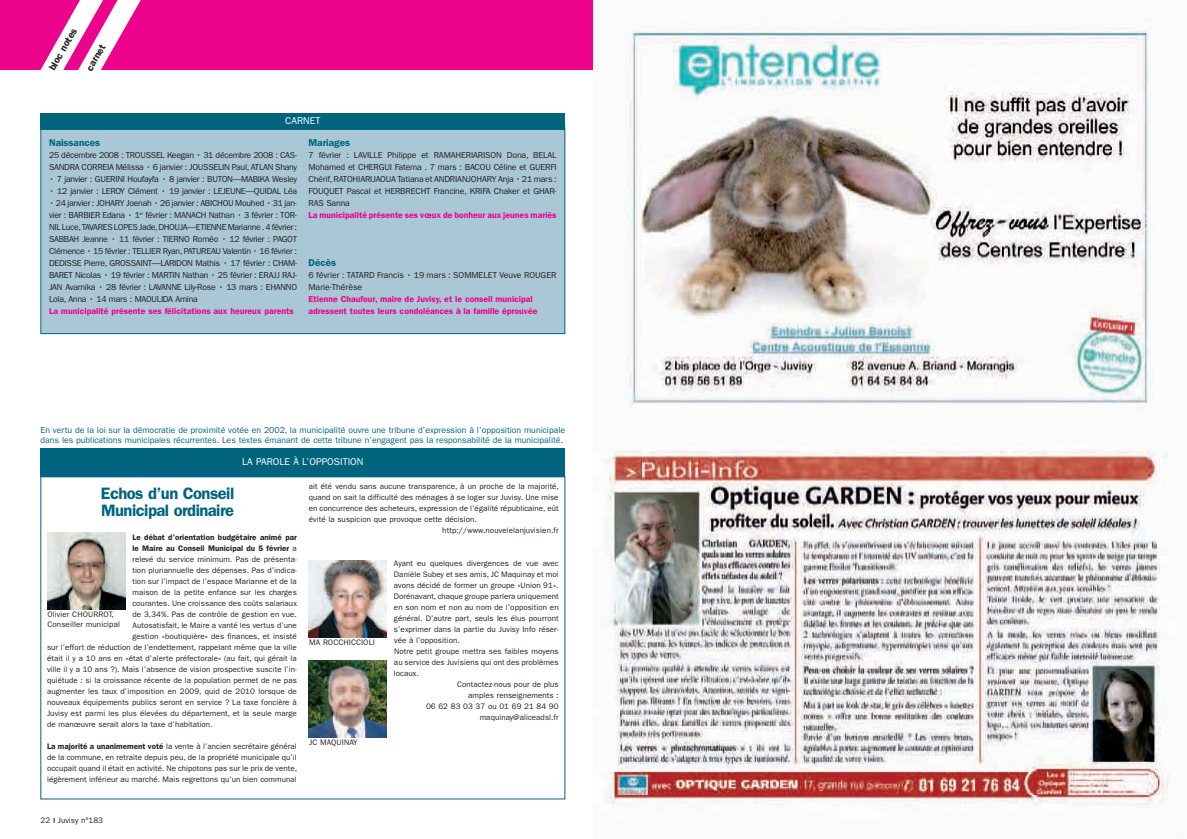
<style>
.page{position:relative;width:1187px;height:839px;background:#fff}
.page>*{position:absolute;margin:0;border:0;box-sizing:border-box;transform-origin:0 0}
.t1{font:600 16.6px/16.6px "Franklin Gothic";letter-spacing:-.03em;color:#00647f}
.t2{font:10px "Franklin Gothic";color:#fff}
.t3{font:600 10px "Franklin Gothic";color:#00647f}
.t4{font:600 10px "Franklin Gothic";color:#231f20}
.t5{font:8.7px/12px "Franklin Gothic";letter-spacing:-.03em;color:#231f20;text-align:justify}
.t6{font:8.7px/10px "Franklin Gothic";color:#00647f}
.t7{font:600 8.7px/12px "Franklin Gothic";color:#ed028c}
.t8{font:8.7px/12px "Franklin Gothic";color:#231f20}
.t9{font:8px/11px "Franklin Gothic";letter-spacing:.005em;color:#231f20;text-align:justify}
.t10{font:600 8px "Franklin Gothic";letter-spacing:.005em;color:#231f20}
.s1{font-weight:400}
.s2{font-weight:600}
</style>
<div class="page">
<div style="left:41px;top:448px;width:524px;height:28px;background:#00647f"></div>
<img style="left:47px;top:532px;width:78px;height:77px">
<div style="left:0;top:0;width:593px;height:70px;background:#ed028c"></div>
<svg style="left:41px;top:0;width:100px;height:70px"></svg>
<div style="left:41px;top:128px;width:523px;height:205px;background:#a9c7d5"></div>
<div style="left:41px;top:112px;width:524px;height:17px;background:#00647f"></div>
<img style="left:309px;top:560px;width:78px;height:77px">
<img style="left:309px;top:660px;width:78px;height:76px">
<img style="left:605px;top:19px;width:564px;height:788px">
<p class="t4" style="left:48px;top:68px;width:49px;rotate:-60deg">bloc notes</p>
<p class="t4" style="left:86px;top:68px;width:30px;rotate:-60deg">carnet</p>
<p class="t2" style="left:285px;top:117px;width:37px">CARNET</p>
<p class="t3" style="left:49px;top:139px;width:53px">Naissances</p>
<p class="t5" style="left:49px;top:150px;width:250px">25 décembre 2008 : TROUSSEL Keegan • 31 décembre 2008 : CAS-<br>SANDRA CORREIA Mélissa • 6 janvier : JOUSSELIN Paul, ATLAN Shany</p>
<p class="t5" style="left:49px;top:174px;width:250px">• 7 janvier : GUERINI Houfayfa • 8 janvier : BUTON—MABIKA Wesley</p>
<p class="t5" style="left:49px;top:186px;width:250px">• 12 janvier : LEROY Clément • 19 janvier : LEJEUNE—QUIDAL Léa</p>
<p class="t5" style="left:49px;top:198px;width:250px">• 24 janvier : JOHARY Joenah • 26 janvier : ABICHOU Mouhed • 31 jan&shy;vier : BARBIER Edana • 1<sup>er</sup> février : MANACH Nathan • 3 février : TOR-NIL Luce,TAVARES LOPES Jade,DHOUJA—ETIENNE Marianne . 4 février :<br>SABBAH Jeanne • 11 février : TIERNO Roméo • 12 février : PAGOT Clémence • 15 février : TELLIER Ryan, PATUREAU Valentin • 16 février :<br>DEDISSE Pierre, GROSSAINT—LARIDON Mathis • 17 février : CHAM-BARET Nicolas • 19 février : MARTIN Nathan • 25 février : ERAJJ RAJ-JAN Avarnika • 28 février : LAVANNE Lily-Rose • 13 mars : EHANNO Lola, Anna • 14 mars : MAOULIDA Amina</p>
<p class="t7" style="left:49px;top:306px;width:246px">La municipalité présente ses félicitations aux heureux parents</p>
<p class="t3" style="left:308px;top:139px;width:43px">Mariages</p>
<p class="t5" style="left:308px;top:150px;width:250px">7 février : LAVILLE Philippe et RAMAHERIARISON Dona, BELAL Mohamed et CHERGUI Fatema . 7 mars : BACOU Céline et GUERFI Chérif,RATOHIARIJAOUA Tatiana et ANDRIANJOHARY Anja • 21 mars :<br>FOUQUET Pascal et HERBRECHT Francine, KRIFA Chaker et GHAR-RAS Sanna</p>
<p class="t7" style="left:308px;top:210px;width:250px">La municipalité présente ses vœux de bonheur aux jeunes mariés</p>
<p class="t3" style="left:308px;top:259px;width:29px">Décès</p>
<p class="t8" style="left:308px;top:270px;width:250px">6 février : TATARD Francis • 19 mars : SOMMELET Veuve ROUGER<br>Marie-Thérèse</p>
<p class="t7" style="left:308px;top:294px;width:230px">Etienne Chaufour, maire de Juvisy, et le conseil municipal adressent toutes leurs condoléances à la famille éprouvée</p>
<p class="t6" style="left:41px;top:425px;width:526px">En vertu de la loi sur la démocratie de proximité votée en 2002, la municipalité ouvre une tribune d’expression à l’opposition municipale dans les publications municipales récurrentes. Les textes émanant de cette tribune n’engagent pas la responsabilité de la municipalité.</p>
<p class="t2" style="left:242px;top:458px;width:123px">LA PAROLE À L’OPPOSITION</p>
<h1 class="t1" style="left:101px;top:486px;width:135px">Echos d’un Conseil<br>Municipal ordinaire</h1>
<p class="t10" style="left:132px;top:534px;width:166px">Le débat d’orientation budgétaire animé par</p>
<p class="t10" style="left:132px;top:545px;width:166px">le Maire au Conseil Municipal du 5 février <span class="s1">a</span></p>
<p class="t9" style="left:132px;top:553px;width:166px">relevé du service minimum. Pas de présenta-</p>
<p class="t9" style="left:132px;top:564px;width:166px">tion pluriannuelle des dépenses. Pas d’indica-</p>
<p class="t9" style="left:132px;top:575px;width:166px">tion sur l’impact de l’espace Marianne et de la</p>
<p class="t9" style="left:132px;top:586px;width:166px">maison de la petite enfance sur les charges</p>
<p class="t9" style="left:132px;top:597px;width:166px">courantes. Une croissance des coûts salariaux</p>
<p class="t9" style="left:132px;top:608px;width:166px">de 3,34%. Pas de contrôle de gestion en vue.</p>
<p class="t9" style="left:132px;top:619px;width:166px">Autosatisfait, le Maire a vanté les vertus d’une</p>
<p class="t9" style="left:132px;top:630px;width:166px">gestion «boutiquière» des finances, et insisté</p>
<p class="t9" style="left:47px;top:641px;width:251px">sur l’effort de réduction de l’endettement, rappelant même que la ville</p>
<p class="t9" style="left:47px;top:652px;width:251px">était il y a 10 ans en «état d’alerte préfectorale» (au fait, qui gérait la</p>
<p class="t9" style="left:47px;top:663px;width:251px">ville il y a 10 ans ?). Mais l’absence de vision prospective suscite l’in-</p>
<p class="t9" style="left:47px;top:674px;width:251px">quiétude : si la croissance récente de la population permet de ne pas</p>
<p class="t9" style="left:47px;top:685px;width:251px">augmenter les taux d’imposition en 2009, quid de 2010 lorsque de</p>
<p class="t9" style="left:47px;top:696px;width:251px">nouveaux équipements publics seront en service ? La taxe foncière à</p>
<p class="t9" style="left:47px;top:707px;width:251px">Juvisy est parmi les plus élevées du département, et la seule marge</p>
<p class="t9" style="left:47px;top:718px;width:167px">de manœuvre serait alors la taxe d’habitation.</p>
<p class="t9" style="left:47px;top:740px;width:252px"><span class="s2">La majorité a unanimement voté</span> la vente à l’ancien secrétaire général de la commune, en retraite depuis peu, de la propriété municipale qu’il occupait quand il était en activité. Ne chipotons pas sur le prix de vente, légèrement inférieur au marché. Mais regrettons qu’un bien communal</p>
<p class="t9" style="left:47px;top:610px;width:74px;line-height:9.6px">Olivier CHOURROT,<br>Conseiller municipal</p>
<p class="t9" style="left:309px;top:481px;width:252px">ait été vendu sans aucune transparence, à un proche de la majorité,</p>
<p class="t9" style="left:309px;top:492px;width:251px">quand on sait la difficulté des ménages à se loger sur Juvisy. Une mise</p>
<p class="t9" style="left:309px;top:503px;width:251px">en concurrence des acheteurs, expression de l’égalité républicaine, eût</p>
<p class="t9" style="left:309px;top:514px;width:169px">évité la suspicion que provoque cette décision.</p>
<p class="t9" style="left:442px;top:525px;width:118px">http://www.nouvelelanjuvisien.fr</p>
<p class="t9" style="left:394px;top:558px;width:166px">Ayant eu quelques divergences de vue avec</p>
<p class="t9" style="left:394px;top:569px;width:166px">Danièle Subey et ses amis, JC Maquinay et moi</p>
<p class="t9" style="left:394px;top:580px;width:166px">avons décidé de former un groupe «Union 91».</p>
<p class="t9" style="left:394px;top:591px;width:166px">Dorénavant, chaque groupe parlera uniquement</p>
<p class="t9" style="left:394px;top:602px;width:166px">en son nom et non au nom de l’opposition en</p>
<p class="t9" style="left:394px;top:613px;width:166px">général. D’autre part, seuls les élus pourront</p>
<p class="t9" style="left:394px;top:624px;width:166px">s’exprimer dans la partie du Juvisy Info réser-</p>
<p class="t9" style="left:394px;top:635px;width:67px">vée à l’opposition.</p>
<p class="t9" style="left:394px;top:646px;width:166px">Notre petit groupe mettra ses faibles moyens</p>
<p class="t9" style="left:394px;top:657px;width:166px">au service des Juvisiens qui ont des problèmes</p>
<p class="t9" style="left:394px;top:668px;width:26px">locaux.</p>
<p class="t9" style="left:457px;top:679px;width:103px">Contactez-nous pour de plus</p>
<p class="t9" style="left:468px;top:690px;width:92px">amples renseignements :</p>
<p class="t9" style="left:426px;top:701px;width:134px">06 62 83 03 37 ou 01 69 21 84 90</p>
<p class="t9" style="left:480px;top:712px;width:80px">maquinay@aliceadsl.fr</p>
<p class="t9" style="left:309px;top:637px;width:67px">MA ROCCHICCIOLI</p>
<p class="t9" style="left:309px;top:737px;width:50px">JC MAQUINAY</p>
<p class="t9" style="left:41px;top:814px;width:64px">22 Juvisy n°183</p>
</div>
